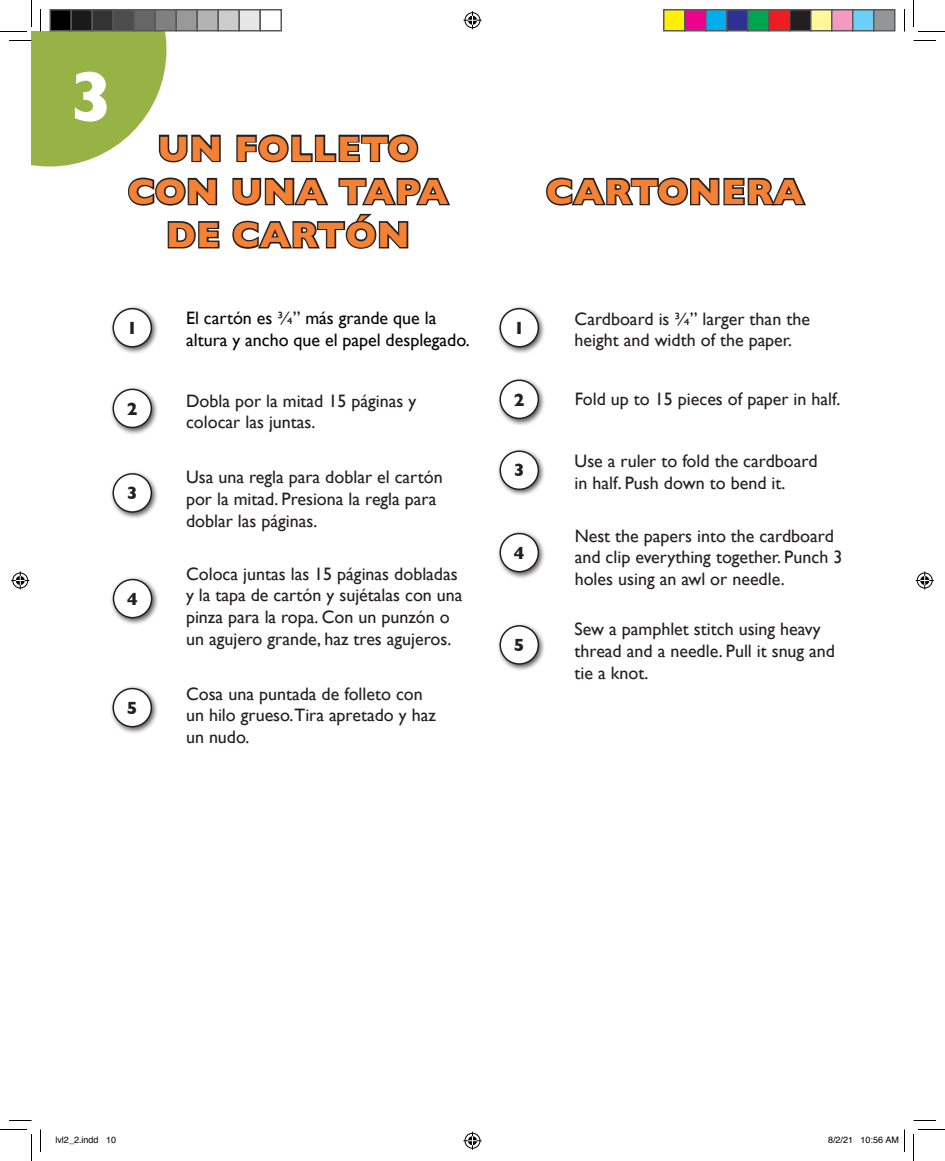
<style>
.page{position:relative;width:945px;height:1161px;background:#fff}
.page>*{position:absolute;margin:0;border:0;box-sizing:border-box;transform-origin:0 0}
.t1{font:700 72px "Gill Sans";color:#fff}
.t2{font:700 36px/43.2px "Gill Sans";letter-spacing:.025em;color:#f48134;text-align:center}
.t3{font:18px/21.6px "Gill Sans";color:#231f20}
.t4{font:18px/21.6px "Gill Sans";color:#040503}
.t5{font:700 18px "Gill Sans";color:#231f20}
.t6{font:9px "Helvetica";color:#000}
.s1{color:#231f20}
</style>
<div class="page">
<div style="left:497px;top:377px;width:49px;height:49px;background:#231f20;opacity:.75"></div>
<div style="left:500px;top:380px;width:38px;height:38px;background:#fff;border-radius:50%"></div>
<div style="left:500px;top:380px;width:39px;height:39px;border:2px solid #231f20;border-radius:50%"></div>
<div style="left:497px;top:448px;width:49px;height:49px;background:#231f20;opacity:.75"></div>
<div style="left:500px;top:451px;width:38px;height:38px;background:#fff;border-radius:50%"></div>
<div style="left:500px;top:450px;width:39px;height:40px;border:2px solid #231f20;border-radius:50%"></div>
<div style="left:497px;top:530px;width:49px;height:50px;background:#231f20;opacity:.75"></div>
<div style="left:500px;top:534px;width:38px;height:38px;background:#fff;border-radius:50%"></div>
<div style="left:500px;top:533px;width:39px;height:39px;border:2px solid #231f20;border-radius:50%"></div>
<div style="left:497px;top:622px;width:49px;height:50px;background:#231f20;opacity:.75"></div>
<div style="left:500px;top:626px;width:38px;height:38px;background:#fff;border-radius:50%"></div>
<div style="left:500px;top:625px;width:39px;height:40px;border:2px solid #231f20;border-radius:50%"></div>
<div style="left:497px;top:305px;width:49px;height:50px;background:#231f20;opacity:.75"></div>
<div style="left:500px;top:309px;width:38px;height:38px;background:#fff;border-radius:50%"></div>
<div style="left:500px;top:308px;width:39px;height:40px;border:2px solid #231f20;border-radius:50%"></div>
<div style="left:110px;top:386px;width:49px;height:49px;background:#231f20;opacity:.75"></div>
<div style="left:113px;top:389px;width:38px;height:38px;background:#fff;border-radius:50%"></div>
<div style="left:113px;top:389px;width:39px;height:39px;border:2px solid #231f20;border-radius:50%"></div>
<div style="left:110px;top:470px;width:49px;height:50px;background:#231f20;opacity:.75"></div>
<div style="left:113px;top:474px;width:38px;height:38px;background:#fff;border-radius:50%"></div>
<div style="left:113px;top:473px;width:39px;height:40px;border:2px solid #231f20;border-radius:50%"></div>
<div style="left:110px;top:576px;width:50px;height:50px;background:#231f20;opacity:.75"></div>
<div style="left:114px;top:580px;width:38px;height:38px;background:#fff;border-radius:50%"></div>
<div style="left:113px;top:579px;width:39px;height:39px;border:2px solid #231f20;border-radius:50%"></div>
<div style="left:110px;top:685px;width:49px;height:50px;background:#231f20;opacity:.75"></div>
<div style="left:113px;top:689px;width:38px;height:38px;background:#fff;border-radius:50%"></div>
<div style="left:113px;top:688px;width:39px;height:39px;border:2px solid #231f20;border-radius:50%"></div>
<div style="left:110px;top:305px;width:49px;height:50px;background:#231f20;opacity:.75"></div>
<div style="left:113px;top:309px;width:38px;height:38px;background:#fff;border-radius:50%"></div>
<div style="left:113px;top:308px;width:39px;height:40px;border:2px solid #231f20;border-radius:50%"></div>
<svg style="left:546px;top:177px;width:260px;height:29px"></svg>
<svg style="left:236px;top:134px;width:183px;height:29px"></svg>
<svg style="left:128px;top:177px;width:90px;height:29px"></svg>
<svg style="left:167px;top:221px;width:53px;height:28px"></svg>
<svg style="left:232px;top:177px;width:218px;height:72px"></svg>
<svg style="left:914px;top:40px;width:22px;height:1px"></svg>
<svg style="left:9px;top:1120px;width:23px;height:1px"></svg>
<svg style="left:914px;top:1120px;width:22px;height:1px"></svg>
<svg style="left:40px;top:1130px;width:1px;height:22px"></svg>
<svg style="left:904px;top:9px;width:1px;height:23px"></svg>
<svg style="left:0;top:0;width:221px;height:166px"></svg>
<svg style="left:0;top:1129px;width:32px;height:32px"></svg>
<svg style="left:913px;top:0;width:32px;height:32px"></svg>
<svg style="left:913px;top:1129px;width:32px;height:32px"></svg>
<svg style="left:464px;top:11px;width:18px;height:18px"></svg>
<svg style="left:464px;top:1132px;width:18px;height:18px"></svg>
<svg style="left:11px;top:572px;width:18px;height:18px"></svg>
<svg style="left:916px;top:572px;width:18px;height:18px"></svg>
<div style="left:50px;top:10px;width:21px;height:21px;background:#000"></div>
<div style="left:50px;top:9px;width:22px;height:23px;border:2px solid #595959"></div>
<div style="left:71px;top:10px;width:21px;height:21px;background:#1a1a1a"></div>
<div style="left:70px;top:9px;width:23px;height:23px;border:2px solid #595959"></div>
<div style="left:92px;top:10px;width:21px;height:21px;background:#333"></div>
<div style="left:92px;top:9px;width:22px;height:23px;border:2px solid #595959"></div>
<div style="left:113px;top:10px;width:21px;height:21px;background:#4d4d4d"></div>
<div style="left:112px;top:9px;width:23px;height:23px;border:2px solid #595959"></div>
<div style="left:134px;top:10px;width:21px;height:21px;background:#666"></div>
<div style="left:134px;top:9px;width:22px;height:23px;border:2px solid #595959"></div>
<div style="left:155px;top:10px;width:21px;height:21px;background:#808080"></div>
<div style="left:154px;top:9px;width:23px;height:23px;border:2px solid #595959"></div>
<div style="left:176px;top:10px;width:21px;height:21px;background:#999"></div>
<div style="left:176px;top:9px;width:22px;height:23px;border:2px solid #595959"></div>
<div style="left:197px;top:10px;width:21px;height:21px;background:#b3b3b3"></div>
<div style="left:196px;top:9px;width:23px;height:23px;border:2px solid #595959"></div>
<div style="left:218px;top:10px;width:21px;height:21px;background:#ccc"></div>
<div style="left:218px;top:9px;width:22px;height:23px;border:2px solid #595959"></div>
<div style="left:239px;top:10px;width:21px;height:21px;background:#e6e6e6"></div>
<div style="left:238px;top:9px;width:23px;height:23px;border:2px solid #595959"></div>
<div style="left:260px;top:9px;width:22px;height:23px;border:2px solid #595959"></div>
<div style="left:664px;top:10px;width:21px;height:21px;background:#fff101"></div>
<div style="left:663px;top:9px;width:23px;height:23px;border:2px solid #595959"></div>
<div style="left:685px;top:10px;width:21px;height:21px;background:#ed028c"></div>
<div style="left:684px;top:9px;width:22px;height:23px;border:2px solid #595959"></div>
<div style="left:706px;top:10px;width:21px;height:21px;background:#00aeef"></div>
<div style="left:705px;top:9px;width:23px;height:23px;border:2px solid #595959"></div>
<div style="left:727px;top:10px;width:21px;height:21px;background:#2e3092"></div>
<div style="left:726px;top:9px;width:22px;height:23px;border:2px solid #595959"></div>
<div style="left:748px;top:10px;width:21px;height:21px;background:#00a54f"></div>
<div style="left:747px;top:9px;width:23px;height:23px;border:2px solid #595959"></div>
<div style="left:769px;top:10px;width:21px;height:21px;background:#ee1d23"></div>
<div style="left:768px;top:9px;width:22px;height:23px;border:2px solid #595959"></div>
<div style="left:790px;top:10px;width:21px;height:21px;background:#231f20"></div>
<div style="left:789px;top:9px;width:23px;height:23px;border:2px solid #595959"></div>
<div style="left:811px;top:10px;width:21px;height:21px;background:#fff79a"></div>
<div style="left:810px;top:9px;width:22px;height:23px;border:2px solid #595959"></div>
<div style="left:832px;top:10px;width:21px;height:21px;background:#f499c2"></div>
<div style="left:831px;top:9px;width:23px;height:23px;border:2px solid #595959"></div>
<div style="left:853px;top:10px;width:21px;height:21px;background:#6bcff6"></div>
<div style="left:852px;top:9px;width:22px;height:23px;border:2px solid #595959"></div>
<div style="left:874px;top:10px;width:21px;height:21px;background:#939598"></div>
<div style="left:873px;top:9px;width:23px;height:23px;border:2px solid #595959"></div>
<svg style="left:904px;top:1130px;width:1px;height:22px"></svg>
<h1 class="t1" style="left:70px;top:40px;width:44px">3</h1>
<h2 class="t2" style="left:128px;top:126px;width:322px">UN FOLLETO<br>CON UNA TAPA<br>DE CARTÓN</h2>
<p class="t5" style="left:127px;top:314px;width:12px">1</p>
<p class="t4" style="left:186px;top:307px;width:285px">El cartón es <span class="s1">¾”</span> más grande que la altura y ancho que el papel desplegado.</p>
<p class="t5" style="left:127px;top:394px;width:12px">2</p>
<p class="t5" style="left:127px;top:479px;width:12px">3</p>
<p class="t5" style="left:127px;top:584px;width:12px">4</p>
<p class="t5" style="left:127px;top:693px;width:12px">5</p>
<p class="t3" style="left:186px;top:389px;width:232px">Dobla por la mitad 15 páginas y colocar las juntas.</p>
<p class="t3" style="left:186px;top:466px;width:258px">Usa una regla para doblar el cartón por la mitad. Presiona la regla para doblar las páginas.</p>
<p class="t3" style="left:186px;top:563px;width:278px">Coloca juntas las 15 páginas dobladas y la tapa de cartón y sujétalas con una pinza para la ropa. Con un punzón o un agujero grande, haz tres agujeros.</p>
<p class="t3" style="left:186px;top:683px;width:251px">Cosa una puntada de folleto con un hilo grueso.Tira apretado y haz un nudo.</p>
<h2 class="t2" style="left:546px;top:169px;width:259px">CARTONERA</h2>
<p class="t5" style="left:514px;top:314px;width:12px">1</p>
<p class="t5" style="left:514px;top:385px;width:12px">2</p>
<p class="t5" style="left:514px;top:456px;width:12px">3</p>
<p class="t5" style="left:514px;top:538px;width:12px">4</p>
<p class="t5" style="left:514px;top:631px;width:12px">5</p>
<p class="t3" style="left:575px;top:308px;width:237px">Cardboard is ¾” larger than the height and width of the paper.</p>
<p class="t3" style="left:575px;top:388px;width:267px">Fold up to 15 pieces of paper in half.</p>
<p class="t3" style="left:575px;top:450px;width:244px">Use a ruler to fold the cardboard in half. Push down to bend it.</p>
<p class="t3" style="left:575px;top:525px;width:269px">Nest the papers into the cardboard and clip everything together. Punch 3 holes using an awl or needle.</p>
<p class="t3" style="left:575px;top:618px;width:262px">Sew a pamphlet stitch using heavy thread and a needle. Pull it snug and tie a knot.</p>
<p class="t6" style="left:56px;top:1133px;width:62px">lvl2_2.indd 10</p>
<p class="t6" style="left:828px;top:1133px;width:73px">8/2/21 10:56 AM</p>
</div>
